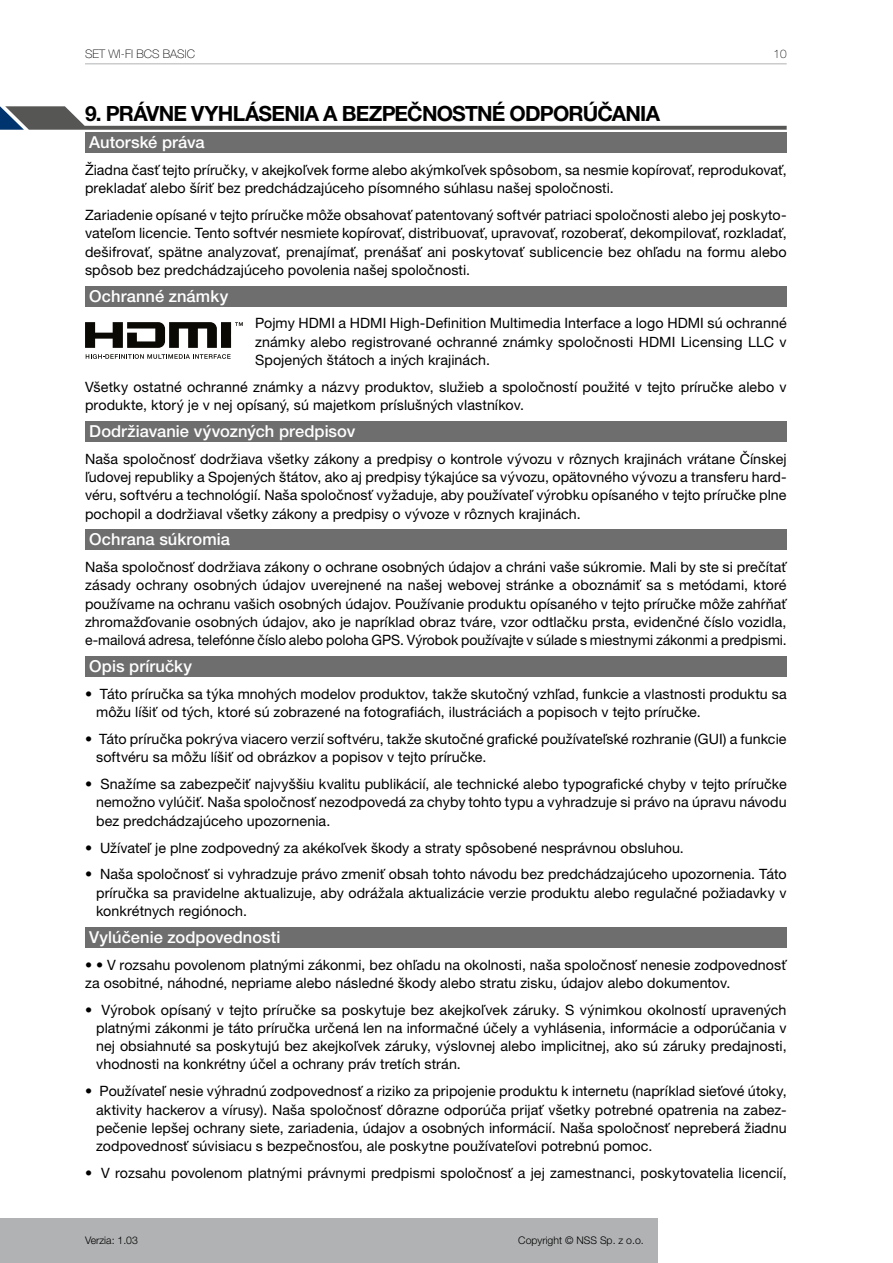
<style>
.page{position:relative;width:893px;height:1263px;background:#fff}
.page>*{position:absolute;margin:0;border:0;box-sizing:border-box;transform-origin:0 0}
.t1{font:700 21px "Helvetica Neue LT Pro";letter-spacing:-.035em;color:#000}
.t2{font:500 16.5px "Helvetica Neue LT Pro";letter-spacing:.005em;color:#fff}
.t3{font:14.25px/18.3px "Helvetica Neue LT Pro";letter-spacing:.005em;color:#000;text-align:justify}
.t4{font:100 11.85px "Helvetica Neue LT Pro";color:#000}
.t5{font:300 10.5px "Helvetica Neue LT Pro";color:#000}
</style>
<div class="page">
<div style="left:0;top:1218px;width:658px;height:45px;background:#b1b2b3"></div>
<hr style="left:85px;top:63px;width:702px;height:1px;background:#b1b2b3">
<div style="left:85px;top:132px;width:702px;height:21px;background:#6e6e6e"></div>
<div style="left:85px;top:286px;width:702px;height:20px;background:#6e6e6e"></div>
<div style="left:85px;top:421px;width:702px;height:21px;background:#6e6e6e"></div>
<div style="left:85px;top:529px;width:702px;height:21px;background:#6e6e6e"></div>
<div style="left:85px;top:656px;width:702px;height:21px;background:#6e6e6e"></div>
<div style="left:85px;top:927px;width:702px;height:20px;background:#6e6e6e"></div>
<svg style="left:0;top:106px;width:787px;height:24px"></svg>
<svg style="left:85px;top:322px;width:158px;height:26px"></svg>
<svg style="left:86px;top:354px;width:145px;height:5px"></svg>
<p class="t4" style="left:85px;top:47px;width:111px">SET WI-FI BCS BASIC</p>
<p class="t4" style="left:774px;top:47px;width:15px">10</p>
<h1 class="t1" style="left:85px;top:101px;width:577px">9. PRÁVNE VYHLÁSENIA A BEZPEČNOSTNÉ ODPORÚČANIA</h1>
<p class="t2" style="left:89px;top:132px;width:117px">Autorské práva</p>
<p class="t3" style="left:85px;top:160px;width:703px">Žiadna časť tejto príručky, v akejkoľvek forme alebo akýmkoľvek spôsobom, sa nesmie kopírovať, reprodukovať, prekladať alebo šíriť bez predchádzajúceho písomného súhlasu našej spoločnosti.</p>
<p class="t3" style="left:85px;top:206px;width:703px">Zariadenie opísané v tejto príručke môže obsahovať patentovaný softvér patriaci spoločnosti alebo jej poskyto&shy;vateľom licencie. Tento softvér nesmiete kopírovať, distribuovať, upravovať, rozoberať, dekompilovať, rozkladať, dešifrovať, spätne analyzovať, prenajímať, prenášať ani poskytovať sublicencie bez ohľadu na formu alebo spôsob bez predchádzajúceho povolenia našej spoločnosti.</p>
<p class="t2" style="left:89px;top:286px;width:140px">Ochranné známky</p>
<p class="t3" style="left:255px;top:314px;width:533px">Pojmy HDMI a HDMI High-Definition Multimedia Interface a logo HDMI sú ochranné známky alebo registrované ochranné známky spoločnosti HDMI Licensing LLC v Spojených štátoch a iných krajinách.</p>
<p class="t3" style="left:85px;top:377px;width:703px">Všetky ostatné ochranné známky a názvy produktov, služieb a spoločností použité v tejto príručke alebo v produkte, ktorý je v nej opísaný, sú majetkom príslušných vlastníkov.</p>
<p class="t2" style="left:89px;top:421px;width:268px">Dodržiavanie vývozných predpisov</p>
<p class="t3" style="left:85px;top:449px;width:703px">Naša spoločnosť dodržiava všetky zákony a predpisy o kontrole vývozu v rôznych krajinách vrátane Čínskej ľudovej republiky a Spojených štátov, ako aj predpisy týkajúce sa vývozu, opätovného vývozu a transferu hard&shy;véru, softvéru a technológií. Naša spoločnosť vyžaduje, aby používateľ výrobku opísaného v tejto príručke plne pochopil a dodržiaval všetky zákony a predpisy o vývoze v rôznych krajinách.</p>
<p class="t2" style="left:89px;top:530px;width:142px">Ochrana súkromia</p>
<p class="t3" style="left:85px;top:558px;width:703px">Naša spoločnosť dodržiava zákony o ochrane osobných údajov a chráni vaše súkromie. Mali by ste si prečítať zásady ochrany osobných údajov uverejnené na našej webovej stránke a oboznámiť sa s metódami, ktoré používame na ochranu vašich osobných údajov. Používanie produktu opísaného v tejto príručke môže zahŕňať zhromažďovanie osobných údajov, ako je napríklad obraz tváre, vzor odtlačku prsta, evidenčné číslo vozidla, e-mailová adresa, telefónne číslo alebo poloha GPS. Výrobok používajte v súlade s miestnymi zákonmi a predpismi.</p>
<p class="t2" style="left:89px;top:656px;width:104px">Opis príručky</p>
<p class="t3" style="left:96px;top:684px;width:692px;text-indent:-11px">• Táto príručka sa týka mnohých modelov produktov, takže skutočný vzhľad, funkcie a vlastnosti produktu sa môžu líšiť od tých, ktoré sú zobrazené na fotografiách, ilustráciách a popisoch v tejto príručke.</p>
<p class="t3" style="left:96px;top:730px;width:692px;text-indent:-11px">• Táto príručka pokrýva viacero verzií softvéru, takže skutočné grafické používateľské rozhranie (GUI) a funkcie softvéru sa môžu líšiť od obrázkov a popisov v tejto príručke.</p>
<p class="t3" style="left:96px;top:775px;width:692px;text-indent:-11px">• Snažíme sa zabezpečiť najvyššiu kvalitu publikácií, ale technické alebo typografické chyby v tejto príručke nemožno vylúčiť. Naša spoločnosť nezodpovedá za chyby tohto typu a vyhradzuje si právo na úpravu návodu bez predchádzajúceho upozornenia.</p>
<p class="t3" style="left:85px;top:838px;width:600px">• Užívateľ je plne zodpovedný za akékoľvek škody a straty spôsobené nesprávnou obsluhou.</p>
<p class="t3" style="left:96px;top:865px;width:692px;text-indent:-11px">• Naša spoločnosť si vyhradzuje právo zmeniť obsah tohto návodu bez predchádzajúceho upozornenia. Táto príručka sa pravidelne aktualizuje, aby odrážala aktualizácie verzie produktu alebo regulačné požiadavky v konkrétnych regiónoch.</p>
<p class="t2" style="left:89px;top:927px;width:193px">Vylúčenie zodpovednosti</p>
<p class="t3" style="left:85px;top:955px;width:703px">• • V rozsahu povolenom platnými zákonmi, bez ohľadu na okolnosti, naša spoločnosť nenesie zodpovednosť za osobitné, náhodné, nepriame alebo následné škody alebo stratu zisku, údajov alebo dokumentov.</p>
<p class="t3" style="left:96px;top:1000px;width:692px;text-indent:-11px">• Výrobok opísaný v tejto príručke sa poskytuje bez akejkoľvek záruky. S výnimkou okolností upravených platnými zákonmi je táto príručka určená len na informačné účely a vyhlásenia, informácie a odporúčania v nej obsiahnuté sa poskytujú bez akejkoľvek záruky, výslovnej alebo implicitnej, ako sú záruky predajnosti, vhodnosti na konkrétny účel a ochrany práv tretích strán.</p>
<p class="t3" style="left:96px;top:1082px;width:692px;text-indent:-11px">• Používateľ nesie výhradnú zodpovednosť a riziko za pripojenie produktu k internetu (napríklad sieťové útoky, aktivity hackerov a vírusy). Naša spoločnosť dôrazne odporúča prijať všetky potrebné opatrenia na zabez&shy;pečenie lepšej ochrany siete, zariadenia, údajov a osobných informácií. Naša spoločnosť nepreberá žiadnu zodpovednosť súvisiacu s bezpečnosťou, ale poskytne používateľovi potrebnú pomoc.</p>
<p class="t3" style="left:85px;top:1163px;width:703px">• V rozsahu povolenom platnými právnymi predpismi spoločnosť a jej zamestnanci, poskytovatelia licencií,</p>
<p class="t5" style="left:85px;top:1234px;width:54px">Verzia: 1.03</p>
<p class="t5" style="left:518px;top:1234px;width:127px">Copyright © NSS Sp. z o.o.</p>
</div>
